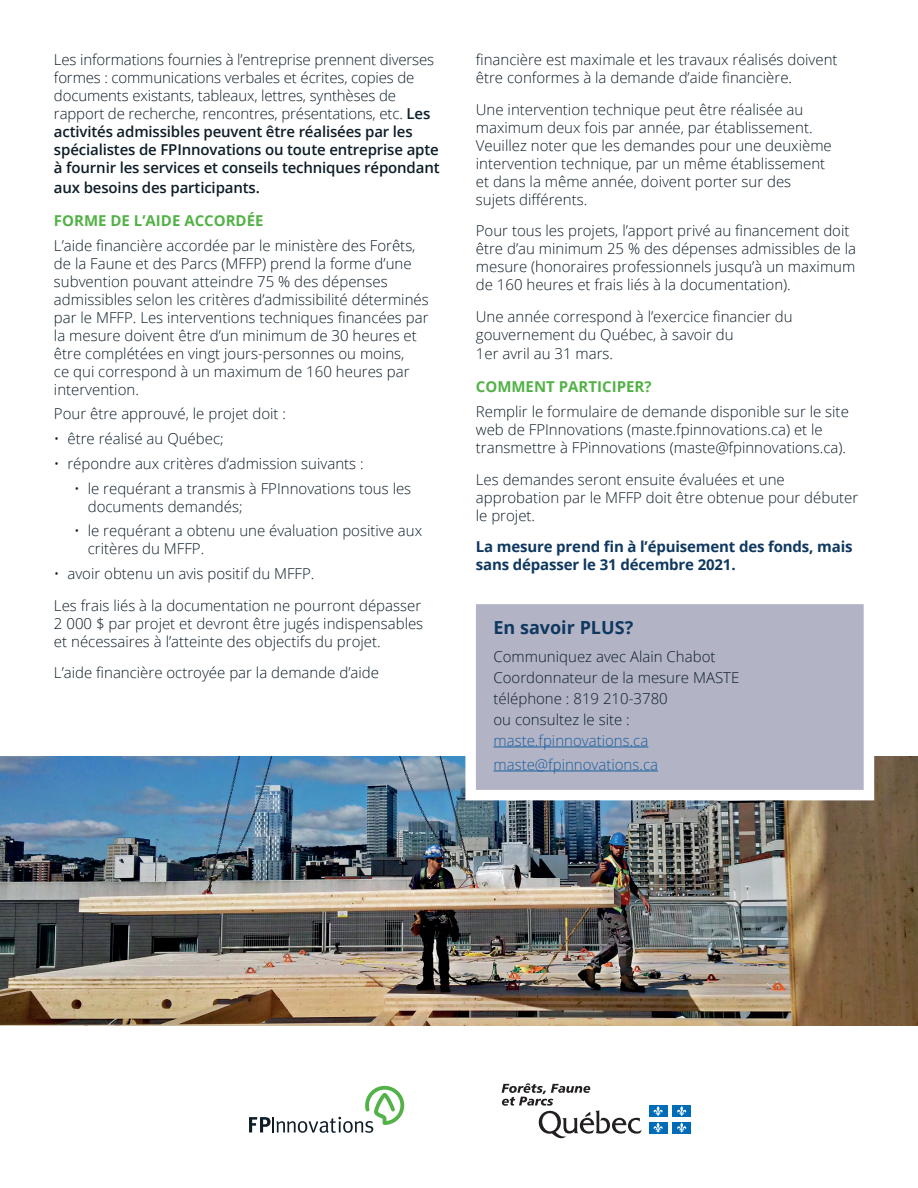
<style>
.page{position:relative;width:918px;height:1188px;background:#fff}
.page>*{position:absolute;margin:0;border:0;box-sizing:border-box;transform-origin:0 0}
.t1{font:700 18px "Open Sans";color:#0f3860}
.t2{font:300 15px/18px "Open Sans";color:#0d1d28}
.t3{font:700 15px/18px "Open Sans";letter-spacing:-.01em;color:#0f3860}
.t4{font:300 15px/24px "Open Sans";color:#175d9e}
.t5{font:700 15px "Open Sans";color:#53b247}
.t6{font:600 15px "Open Sans";letter-spacing:-.01em;color:#0d1d28}
.s1{font-weight:600}
</style>
<div class="page">
<svg style="left:249px;top:1086px;width:155px;height:47px"></svg>
<svg style="left:502px;top:1083px;width:140px;height:56px"></svg>
<div style="left:649px;top:1105px;width:18px;height:12px;background:#006cb7"></div>
<svg style="left:653px;top:1106px;width:10px;height:10px"></svg>
<div style="left:673px;top:1105px;width:18px;height:12px;background:#006cb7"></div>
<svg style="left:677px;top:1106px;width:10px;height:10px"></svg>
<div style="left:649px;top:1122px;width:18px;height:11px;background:#006cb7"></div>
<svg style="left:653px;top:1123px;width:10px;height:10px"></svg>
<div style="left:673px;top:1122px;width:18px;height:11px;background:#006cb7"></div>
<svg style="left:677px;top:1123px;width:10px;height:10px"></svg>
<img style="left:0;top:757px;width:918px;height:268px">
<svg style="left:460px;top:604px;width:419px;height:202px;background:#b7bac8"></svg>
<hr style="left:494px;top:747px;width:154px;height:1px;background:#175d9e">
<hr style="left:494px;top:771px;width:164px;height:1px;background:#175d9e">
<p class="t2" style="left:54px;top:51px;width:387px">Les informations fournies à l’entreprise prennent diverses formes : communications verbales et écrites, copies de documents existants, tableaux, lettres, synthèses de rapport de recherche, rencontres, présentations, etc. <span class="s1">Les activités admissibles peuvent être réalisées par les spécialistes de FPInnovations ou toute entreprise apte à fournir les services et conseils techniques répondant</span></p>
<p class="t6" style="left:54px;top:177px;width:207px">aux besoins des participants.</p>
<p class="t5" style="left:54px;top:210px;width:211px">FORME DE L’AIDE ACCORDÉE</p>
<p class="t2" style="left:54px;top:236px;width:376px">L’aide financière accordée par le ministère des Forêts, de la Faune et des Parcs (MFFP) prend la forme d’une subvention pouvant atteindre 75 % des dépenses admissibles selon les critères d’admissibilité déterminés par le MFFP. Les interventions techniques financées par la mesure doivent être d’un minimum de 30 heures et être complétées en vingt jours-personnes ou moins,<br>ce qui correspond à un maximum de 160 heures par intervention.</p>
<p class="t2" style="left:54px;top:405px;width:234px">Pour être approuvé, le projet doit :</p>
<p class="t2" style="left:54px;top:429px;width:171px">• être réalisé au Québec;</p>
<p class="t2" style="left:54px;top:454px;width:311px">• répondre aux critères d’admission suivants :</p>
<p class="t2" style="left:88px;top:479px;width:325px;text-indent:-14px">• le requérant a transmis à FPInnovations tous les documents demandés;</p>
<p class="t2" style="left:88px;top:522px;width:336px;text-indent:-14px">• le requérant a obtenu une évaluation positive aux critères du MFFP.</p>
<p class="t2" style="left:54px;top:558px;width:369px;line-height:31.5px">• avoir obtenu un avis positif du MFFP.<br>Les frais liés à la documentation ne pourront dépasser</p>
<p class="t2" style="left:54px;top:614px;width:371px">2 000 $ par projet et devront être jugés indispensables et nécessaires à l’atteinte des objectifs du projet.</p>
<p class="t2" style="left:54px;top:663px;width:327px">L’aide financière octroyée par la demande d’aide</p>
<p class="t2" style="left:476px;top:51px;width:363px">financière est maximale et les travaux réalisés doivent être conformes à la demande d’aide financière.</p>
<p class="t2" style="left:476px;top:100px;width:357px">Une intervention technique peut être réalisée au maximum deux fois par année, par établissement.<br>Veuillez noter que les demandes pour une deuxième intervention technique, par un même établissement et dans la même année, doivent porter sur des sujets différents.</p>
<p class="t2" style="left:476px;top:222px;width:382px">Pour tous les projets, l’apport privé au financement doit être d’au minimum 25 % des dépenses admissibles de la mesure (honoraires professionnels jusqu’à un maximum de 160 heures et frais liés à la documentation).</p>
<p class="t2" style="left:476px;top:307px;width:318px">Une année correspond à l’exercice financier du gouvernement du Québec, à savoir du</p>
<p class="t2" style="left:476px;top:345px;width:139px">1er avril au 31 mars.</p>
<p class="t5" style="left:476px;top:376px;width:177px">COMMENT PARTICIPER?</p>
<p class="t2" style="left:476px;top:402px;width:375px">Remplir le formulaire de demande disponible sur le site web de FPInnovations (maste.fpinnovations.ca) et le transmettre à FPinnovations (maste@fpinnovations.ca).</p>
<p class="t2" style="left:476px;top:470px;width:384px">Les demandes seront ensuite évaluées et une approbation par le MFFP doit être obtenue pour débuter le projet.</p>
<p class="t3" style="left:476px;top:537px;width:378px">La mesure prend fin à l’épuisement des fonds, mais sans dépasser le 31 décembre 2021.</p>
<p class="t1" style="left:494px;top:615px;width:141px">En savoir PLUS?</p>
<p class="t2" style="left:494px;top:645px;width:247px;line-height:21px">Communiquez avec Alain Chabot<br>Coordonnateur de la mesure MASTE téléphone : 819 210-3780<br>ou consultez le site :</p>
<p class="t4" style="left:494px;top:728px;width:166px">maste.fpinnovations.ca maste@fpinnovations.ca</p>
</div>
